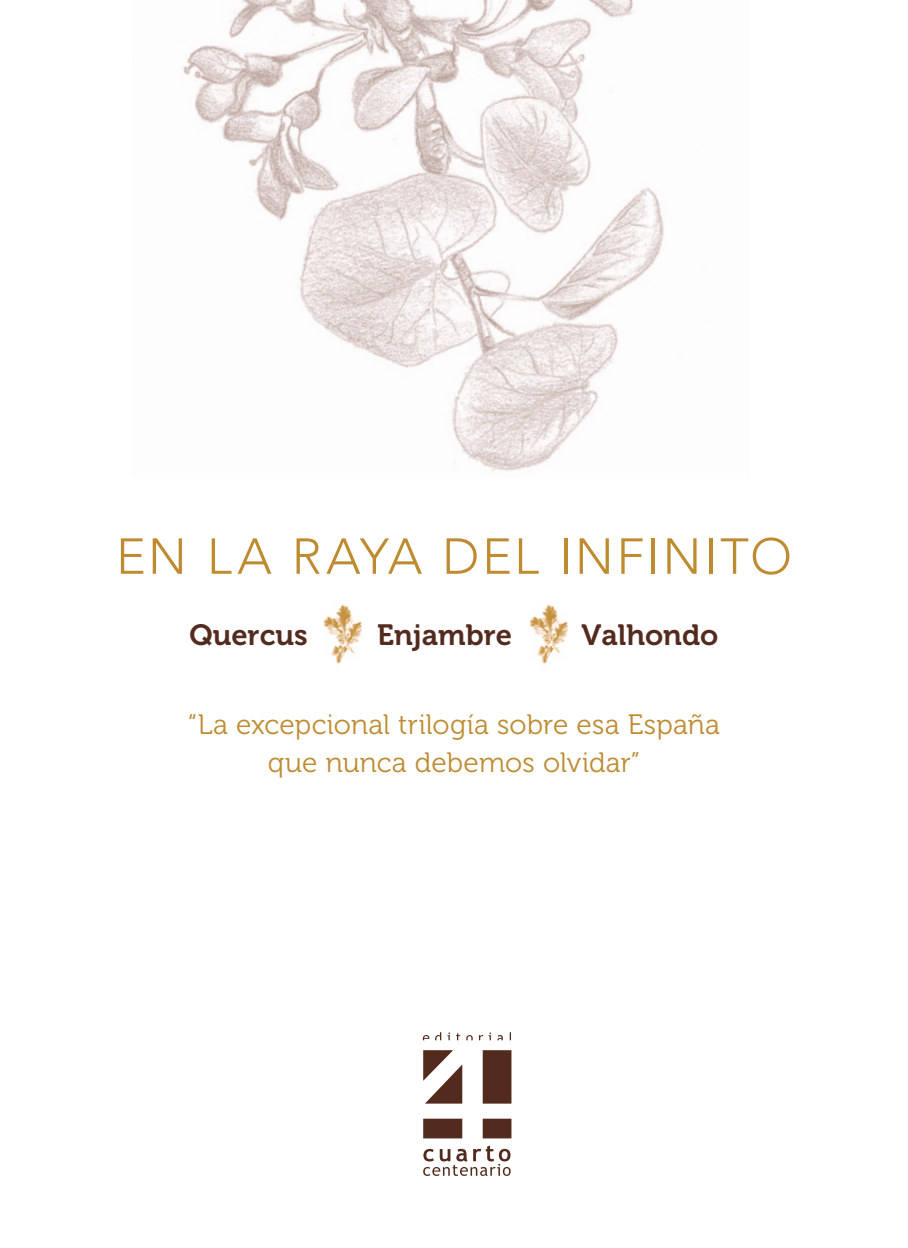
<style>
.page{position:relative;width:908px;height:1248px;background:#fff}
.page>*{position:absolute;margin:0;border:0;box-sizing:border-box;transform-origin:0 0}
.t1{font:300 50px "Avenir";letter-spacing:.055em;color:#be8b31}
.t2{font:29.2px "Museo 700";color:#532b1e}
.t3{font:28px/38.4px "Museo 300";letter-spacing:.005em;color:#be8b31;text-align:center}
</style>
<div class="page">
<img style="left:486px;top:250px;width:175px;height:221px">
<img style="left:183px;top:0;width:303px;height:466px">
<img style="left:183px;top:190px;width:91px;height:276px">
<img style="left:326px;top:0;width:338px;height:250px">
<img style="left:608px;top:0;width:56px;height:165px">
<svg style="left:325px;top:0;width:13px;height:4px"></svg>
<svg style="left:422px;top:1032px;width:89px;height:143px"></svg>
<img style="left:323px;top:604px;width:39px;height:60px">
<img style="left:323px;top:624px;width:39px;height:27px">
<img style="left:529px;top:604px;width:39px;height:60px">
<img style="left:529px;top:624px;width:39px;height:27px">
<h1 class="t1" style="left:116px;top:527px;width:677px">EN LA RAYA DEL INFINITO</h1>
<p class="t2" style="left:189px;top:619px;width:119px">Quercus</p>
<p class="t2" style="left:377px;top:619px;width:136px">Enjambre</p>
<p class="t2" style="left:581px;top:619px;width:138px">Valhondo</p>
<p class="t3" style="left:188px;top:705px;width:533px">“La excepcional trilogía sobre esa España que nunca debemos olvidar”</p>
</div>
